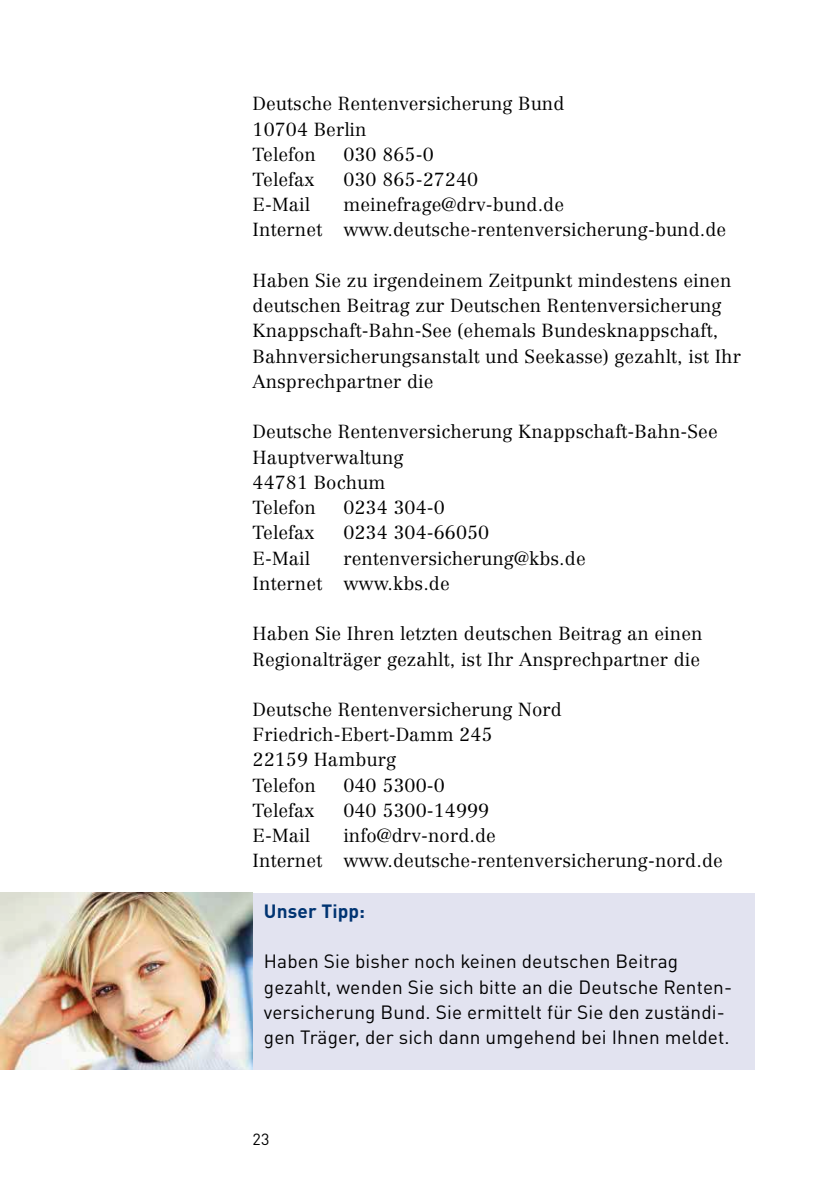
<style>
.page{position:relative;width:840px;height:1191px;background:#fff}
.page>*{position:absolute;margin:0;border:0;box-sizing:border-box;transform-origin:0 0}
.t1{font:19px/25.2px "DIN Pro";letter-spacing:.005em;color:#000}
.t2{font:700 19px "DIN Pro";letter-spacing:.005em;color:#003472}
.t3{font:300 18.6px/25.2px "Centennial LT Pro";letter-spacing:.005em;color:#000}
.t4{font:16px "DIN Pro";color:#000}
</style>
<div class="page">
<div style="left:252px;top:892px;width:502px;height:177px;background:#e2e3f0"></div>
<img style="left:0;top:892px;width:252px;height:177px">
<p class="t3" style="left:252px;top:91px;width:313px">Deutsche Rentenversicherung Bund</p>
<p class="t3" style="left:252px;top:116px;width:115px">10704 Berlin</p>
<p class="t3" style="left:252px;top:142px;width:65px">Telefon</p>
<p class="t3" style="left:343px;top:142px;width:92px">030 865-0</p>
<p class="t3" style="left:252px;top:167px;width:63px">Telefax</p>
<p class="t3" style="left:343px;top:167px;width:136px">030 865-27240</p>
<p class="t3" style="left:252px;top:192px;width:59px">E-Mail</p>
<p class="t3" style="left:343px;top:192px;width:222px">meinefrage@drv-bund.de</p>
<p class="t3" style="left:252px;top:217px;width:475px">Internet www.deutsche-rentenversicherung-bund.de</p>
<p class="t3" style="left:252px;top:268px;width:489px">Haben Sie zu irgendeinem Zeitpunkt mindestens einen deutschen Beitrag zur Deutschen Rentenversicherung Knappschaft-Bahn-See (ehemals Bundesknappschaft, Bahnversicherungsanstalt und Seekasse) gezahlt, ist Ihr Ansprechpartner die</p>
<p class="t3" style="left:252px;top:419px;width:466px">Deutsche Rentenversicherung Knappschaft-Bahn-See</p>
<p class="t3" style="left:252px;top:444px;width:152px">Hauptverwaltung</p>
<p class="t3" style="left:252px;top:469px;width:134px">44781 Bochum</p>
<p class="t3" style="left:252px;top:495px;width:65px">Telefon</p>
<p class="t3" style="left:343px;top:495px;width:103px">0234 304-0</p>
<p class="t3" style="left:252px;top:520px;width:63px">Telefax</p>
<p class="t3" style="left:343px;top:520px;width:147px">0234 304-66050</p>
<p class="t3" style="left:252px;top:545px;width:59px">E-Mail</p>
<p class="t3" style="left:343px;top:545px;width:244px">rentenversicherung@kbs.de</p>
<p class="t3" style="left:252px;top:570px;width:198px">Internet www.kbs.de</p>
<p class="t3" style="left:252px;top:621px;width:451px">Haben Sie Ihren letzten deutschen Beitrag an einen<br>Regionalträger gezahlt, ist Ihr Ansprechpartner die</p>
<p class="t3" style="left:252px;top:697px;width:311px">Deutsche Rentenversicherung Nord</p>
<p class="t3" style="left:252px;top:722px;width:241px">Friedrich-Ebert-Damm 245</p>
<p class="t3" style="left:252px;top:747px;width:145px">22159 Hamburg</p>
<p class="t3" style="left:252px;top:772px;width:65px">Telefon</p>
<p class="t3" style="left:343px;top:772px;width:103px">040 5300-0</p>
<p class="t3" style="left:252px;top:797px;width:63px">Telefax</p>
<p class="t3" style="left:343px;top:797px;width:147px">040 5300-14999</p>
<p class="t3" style="left:252px;top:823px;width:59px">E-Mail</p>
<p class="t3" style="left:343px;top:823px;width:154px">info@drv-nord.de</p>
<p class="t3" style="left:252px;top:848px;width:471px">Internet www.deutsche-rentenversicherung-nord.de</p>
<h3 class="t2" style="left:264px;top:895px;width:103px">Unser Tipp:</h3>
<p class="t1" style="left:264px;top:947px;width:469px">Haben Sie bisher noch keinen deutschen Beitrag gezahlt, wenden Sie sich bitte an die Deutsche Renten&shy;versicherung Bund. Sie ermittelt für Sie den zuständi&shy;gen Träger, der sich dann umgehend bei Ihnen meldet.</p>
<p class="t4" style="left:252px;top:1126px;width:18px">23</p>
</div>
